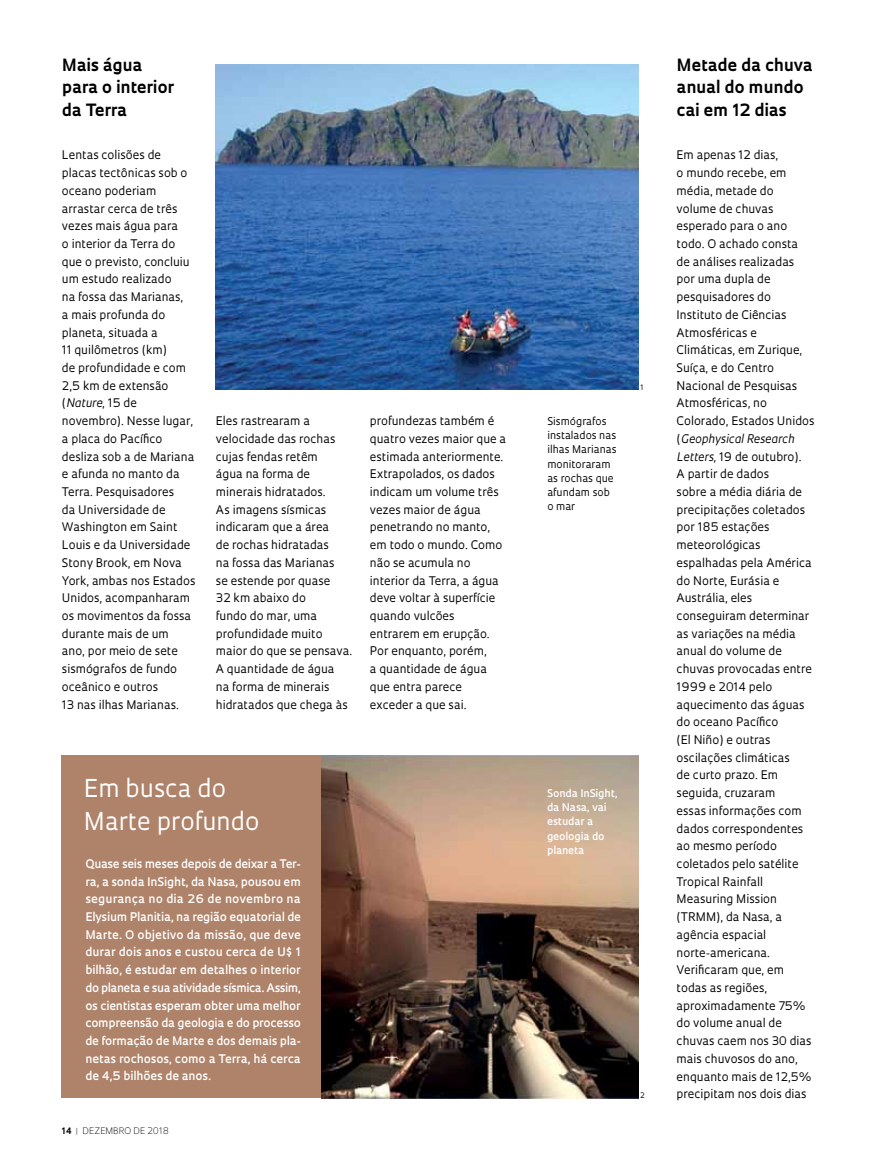
<style>
.page{position:relative;width:885px;height:1169px;background:#fff}
.page>*{position:absolute;margin:0;border:0;box-sizing:border-box;transform-origin:0 0}
.t1{font:24px/33px "Oculum";color:#fff}
.t2{font:700 16.5px/22.5px "Oculum";color:#000}
.t3{font:11.55px/17.7px "Oculum";color:#000}
.t4{font:600 11.55px/17.7px "Oculum";letter-spacing:.005em;color:#fff;text-align:justify}
.t5{font:10.35px/14.1px "Oculum";color:#000}
.t6{font:600 10.35px/14.1px "Oculum";color:#fff}
.t7{font:300 8.7px "Oculum";letter-spacing:.005em;color:#000}
.t8{font:7.35px "Oculum";color:#000}
.s1{font-style:italic}
.s2{font-weight:700}
.s3{font-weight:700;color:#939598}
</style>
<div class="page">
<img style="left:216px;top:64px;width:422px;height:326px">
<div style="left:61px;top:755px;width:569px;height:343px;background:#ae836a"></div>
<img style="left:321px;top:755px;width:317px;height:343px">
<h2 class="t2" style="left:62px;top:53px;width:113px">Mais água para o interior da Terra</h2>
<p class="t3" style="left:62px;top:146px;width:135px">Lentas colisões de placas tectônicas sob o oceano poderiam arrastar cerca de três vezes mais água para<br>o interior da Terra do que o previsto, concluiu um estudo realizado<br>na fossa das M arianas,<br>a mais profunda do planeta, situada a<br>11 quilômetros (km)<br>de profundidade e com<br>2,5 km de extensão (<span class="s1">Nature</span>, 15 de novembro). Nesse lugar, a placa do Pacífico desliza sob a de Mariana e afunda no manto da<br>Terra. Pesquisadores<br>da Universidade de<br>Washington em Saint<br>Louis e da Universidade<br>Stony Brook, em Nova<br>York, ambas nos Estados<br>Unidos, acompanharam os movimentos da fossa durante mais de um<br>ano, por meio de sete sismógrafos de fundo oceânico e outros<br>13 nas ilhas Marianas.</p>
<p class="t3" style="left:216px;top:411px;width:138px">Eles rastrearam a velocidade das rochas cujas fendas retêm<br>água na forma de minerais hidratados.<br>As imagens sísmicas indicaram que a área<br>de rochas hidratadas<br>na fossa das M arianas<br>se estende por quase<br>32 km abaixo do<br>fundo do mar, uma profundidade muito maior do que se pensava.<br>A quantidade de água<br>na forma de minerais hidratados que chega às</p>
<p class="t3" style="left:370px;top:411px;width:138px">profundezas também é quatro vezes maior que a estimada anteriormente.<br>Extrapolados, os dados indicam um volume três vezes maior de água penetrando no manto, em todo o mundo. Como não se acumula no interior da Terra, a água deve voltar à superfície quando vulcões entrarem em erupção.<br>Por enquanto, porém,<br>a quantidade de água que entra parece exceder a que sai.</p>
<p class="t5" style="left:547px;top:414px;width:71px">Sismógrafos instalados nas ilhas Marianas monitoraram as rochas que afundam sob o mar</p>
<p class="t8" style="left:641px;top:382px;width:5px">1</p>
<h1 class="t1" style="left:84px;top:771px;width:177px">Em busca do<br>Marte profundo</h1>
<p class="t6" style="left:547px;top:785px;width:72px">Sonda InSight, da Nasa, vai estudar a geologia do planeta</p>
<p class="t4" style="left:85px;top:854px;width:217px">Quase seis meses depois de deixar a Ter&shy;ra, a sonda InSight, da Nasa, pousou em segurança no dia 26 de novembro na Elysium Planitia, na região equatorial de Marte. O objetivo da missão, que deve durar dois anos e custou cerca de U$ 1 bilhão, é estudar em detalhes o interior do planeta e sua atividade sísmica. Assim, os cientistas esperam obter uma melhor compreensão da geologia e do processo de formação de Marte e dos demais pla&shy;netas rochosos, como a Terra, há cerca de 4,5 bilhões de anos.</p>
<p class="t7" style="left:62px;top:1124px;width:108px"><span class="s2">14</span> <span class="s3">|</span> DEZEMBRO DE 2018</p>
<p class="t8" style="left:640px;top:1090px;width:6px">2</p>
<h2 class="t2" style="left:677px;top:53px;width:137px">Metade da chuva anual do mundo cai em 12 dias</h2>
<p class="t3" style="left:677px;top:146px;width:139px">Em apenas 12 dias,<br>o mundo recebe, em média, metade do volume de chuvas esperado para o ano todo. O achado consta<br>de análises realizadas por uma dupla de pesquisadores do<br>Instituto de Ciências<br>Atmosféricas e<br>Climáticas, em Zurique,<br>Suíça, e do Centro<br>Nacional de Pesquisas<br>Atmosféricas, no<br>Colorado, Estados Unidos (<span class="s1">Geophysical Research<br>Letters</span>, 19 de outubro).<br>A partir de dados<br>sobre a média diária de precipitações coletados por 185 estações meteorológicas espalhadas pela América do Norte, Eurásia e<br>Austrália, eles conseguiram determinar as variações na média anual do volume de chuvas provocadas entre<br>1999 e 2014 pelo aquecimento das águas do oceano Pacífico<br>(El Niño) e outras oscilações climáticas<br>de curto prazo. Em seguida, cruzaram<br>essas informações com dados correspondentes ao mesmo período coletados pelo satélite<br>Tropical Rainfall<br>Measuring M ission<br>(TRMM ), da Nasa, a agência espacial norte-americana.<br>Verificaram que, em todas as regiões, aproximadamente 75% do volume anual de chuvas caem nos 30 dias mais chuvosos do ano, enquanto mais de 12,5% precipitam nos dois dias</p>
</div>
